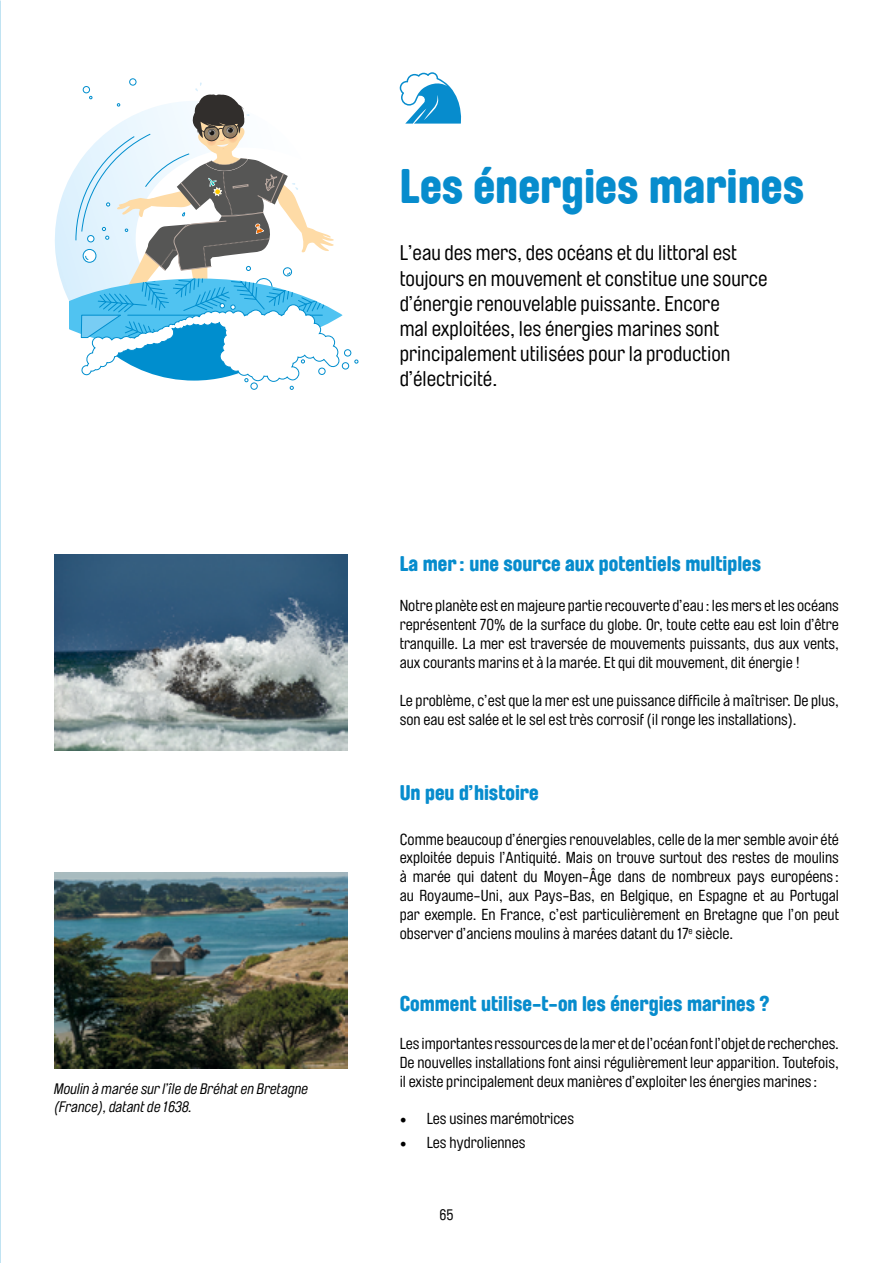
<style>
.page{position:relative;width:893px;height:1263px;background:#fff}
.page>*{position:absolute;margin:0;border:0;box-sizing:border-box;transform-origin:0 0}
.t1{font:900 48px "Brauer Neue";color:#078ccd}
.t2{font:21px/25.2px "Brauer Neue";color:#000}
.t3{font:900 21px "Brauer Neue";color:#078ccd}
.t4{font:15.75px/18.9px "Brauer Neue";color:#000;text-align:justify}
.t5{font:italic 15px/18px "Brauer Neue";color:#000}
.t6{font:15px "Brauer Neue";color:#000}
.s1{font-family:"Minion Pro";font-size:18px}
</style>
<div class="page">
<svg style="left:55px;top:180px;width:14px;height:120px"></svg>
<div style="left:344px;top:349px;width:7px;height:7px;border:1px solid #008ece;border-radius:50%"></div>
<div style="left:342px;top:362px;width:7px;height:7px;border:1px solid #008ece;border-radius:50%"></div>
<svg style="left:69px;top:79px;width:274px;height:311px"></svg>
<img style="left:54px;top:555px;width:294px;height:196px">
<img style="left:54px;top:872px;width:294px;height:196px">
<svg style="left:400px;top:72px;width:62px;height:52px"></svg>
<p class="t5" style="left:54px;top:1080px;width:256px">Moulin à marée sur l’île de Bréhat en Bretagne (France), datant de 1638.</p>
<p class="t1" style="left:400px;top:158px;width:406px">Les énergies marines</p>
<p class="t2" style="left:400px;top:241px;width:369px">L’eau des mers, des océans et du littoral est toujours en mouvement et constitue une source d’énergie renouvelable puissante. Encore<br>mal exploitées, les énergies marines sont principalement utilisées pour la production d’électricité.</p>
<p class="t3" style="left:400px;top:551px;width:363px">La mer : une source aux potentiels multiples</p>
<p class="t4" style="left:400px;top:597px;width:441px">Notre planète est en majeure partie recouverte d’eau : les mers et les océans représentent 70% de la surface du globe. Or, toute cette eau est loin d’être tranquille. La mer est traversée de mouvements puissants, dus aux vents, aux courants marins et à la marée. Et qui dit mouvement, dit énergie !</p>
<p class="t4" style="left:400px;top:691px;width:441px">Le problème, c’est que la mer est une puissance difficile à maîtriser. De plus, son eau est salée et le sel est très corrosif (il ronge les installations).</p>
<p class="t3" style="left:400px;top:781px;width:140px">Un peu d’histoire</p>
<p class="t4" style="left:400px;top:830px;width:441px">Comme beaucoup d’énergies renouvelables, celle de la mer semble avoir été exploitée depuis l’Antiquité. Mais on trouve surtout des restes de moulins à marée qui datent du Moyen-Âge dans de nombreux pays européens : au Royaume-Uni, aux Pays-Bas, en Belgique, en Espagne et au Portugal par exemple. En France, c’est particulièrement en Bretagne que l’on peut observer d’anciens moulins à marées datant du 17<sup>e</sup> siècle.</p>
<p class="t3" style="left:400px;top:991px;width:371px">Comment utilise-t-on les énergies marines ?</p>
<p class="t4" style="left:400px;top:1034px;width:441px">Les importantes ressources de la mer et de l’océan font l’objet de recherches.<br>De nouvelles installations font ainsi régulièrement leur apparition. Toutefois, il existe principalement deux manières d’exploiter les énergies marines :</p>
<p class="t4" style="left:400px;top:1110px;width:176px"><span class="s1">•</span> Les usines marémotrices</p>
<p class="t4" style="left:400px;top:1133px;width:127px"><span class="s1">•</span> Les hydroliennes</p>
<p class="t6" style="left:439px;top:1207px;width:16px">65</p>
</div>
